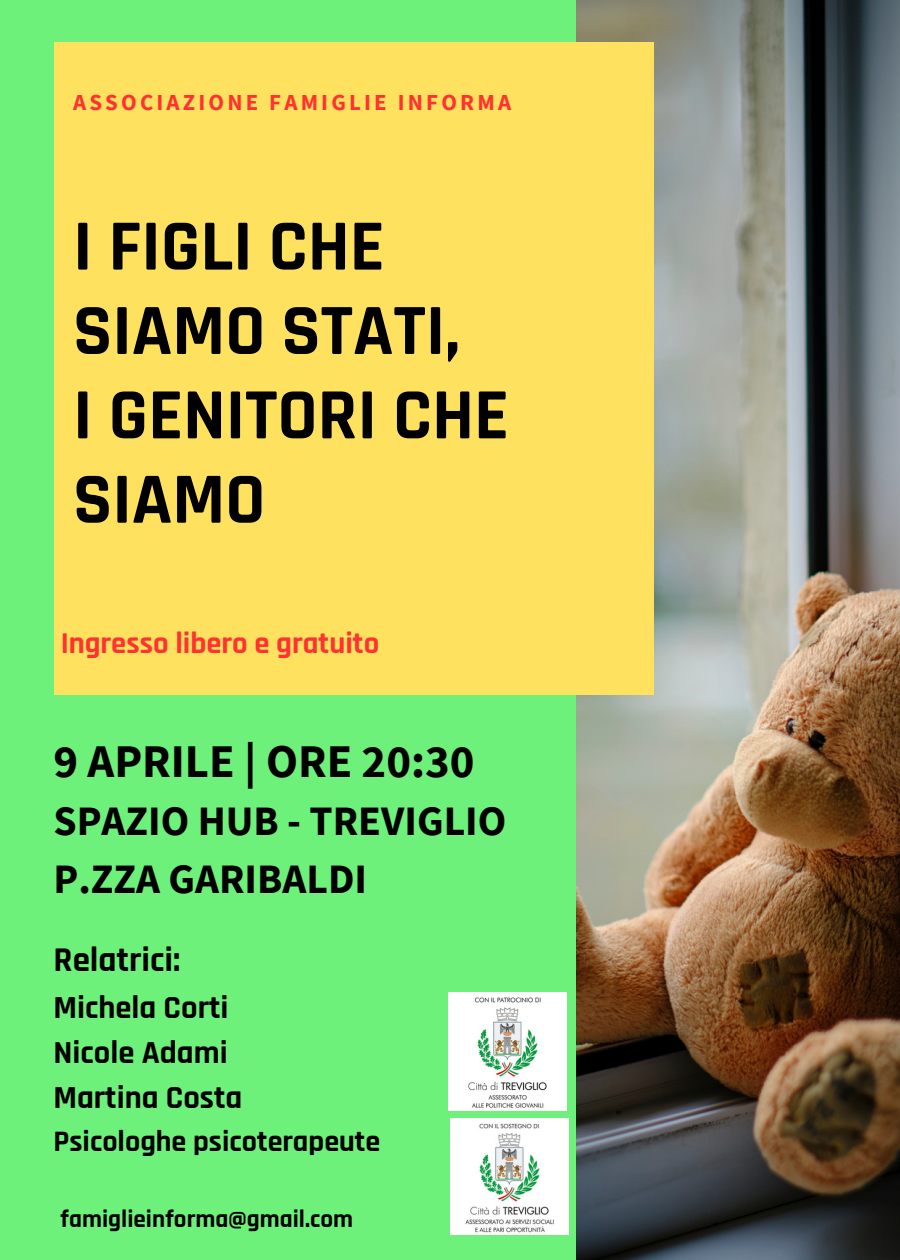
<style>
.page{position:relative;width:900px;height:1260px;background:#6ef17b}
.page>*{position:absolute;margin:0;border:0;box-sizing:border-box;transform-origin:0 0}
.t1{font:700 72.75px/84.5px "Rajdhani";color:#000}
.t2{font:700 46.75px "Source Sans Pro";color:#000}
.t3{font:700 41.75px/58px "Source Sans Pro";color:#000}
.t4{font:700 35px "Rajdhani";color:#000}
.t5{font:700 32.5px/45px "Rajdhani";color:#000}
.t6{font:700 30.5px "Rajdhani";color:#ff3131}
.t7{font:700 30px "Rajdhani";color:#000}
.t8{font:700 25px "Rajdhani";color:#000}
.t9{font:700 22.75px "Source Sans Pro";letter-spacing:.14em;color:#ff3131}
</style>
<div class="page">
<img style="left:576px;top:0;width:324px;height:1260px">
<div style="left:54px;top:42px;width:600px;height:653px;background:#ffe160"></div>
<img style="left:450px;top:1118px;width:118px;height:116px">
<img style="left:449px;top:993px;width:118px;height:118px">
<h2 class="t9" style="left:73px;top:88px;width:440px">ASSOCIAZIONE FAMIGLIE INFORMA</h2>
<h3 class="t1" style="left:73px;top:206px;width:437px">I FIGLI CHE<br>SIAMO STATI,<br>I GENITORI CHE<br>SIAMO</h3>
<p class="t6" style="left:61px;top:625px;width:320px">Ingresso libero e gratuito</p>
<h3 class="t2" style="left:54px;top:731px;width:422px">9 APRILE | ORE 20:30</h3>
<h3 class="t3" style="left:54px;top:791px;width:454px">SPAZIO HUB - TREVIGLIO<br>P.ZZA GARIBALDI</h3>
<p class="t4" style="left:54px;top:939px;width:128px">Relatrici:</p>
<p class="t5" style="left:54px;top:986px;width:190px">Michela Corti<br>Nicole Adami<br>Martina Costa</p>
<p class="t7" style="left:54px;top:1123px;width:328px">Psicologhe psicoterapeute</p>
<p class="t8" style="left:60px;top:1203px;width:294px">famiglieinforma@gmail.com</p>
</div>
